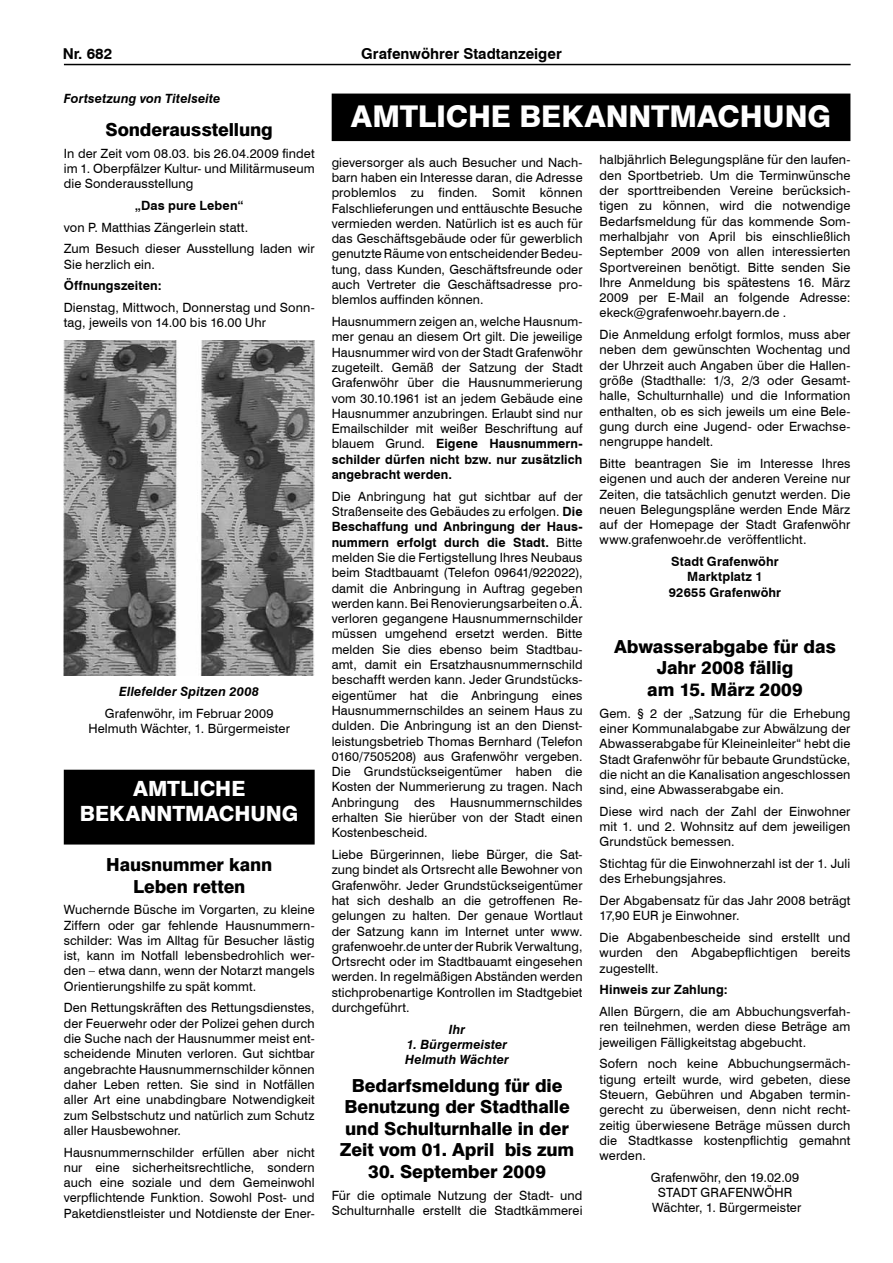
<style>
.page{position:relative;width:893px;height:1263px;background:#fff}
.page>*{position:absolute;margin:0;border:0;box-sizing:border-box;transform-origin:0 0}
.t1{font:800 30px "Swiss 721 BT";letter-spacing:-.005em;color:#fff}
.t2{font:800 21px/25.2px "Swiss 721 BT";color:#fff;text-align:center}
.t3{font:800 18px/21.6px "Swiss 721 BT";letter-spacing:-.005em;color:#000;text-align:center}
.t4{font:700 15px "Swiss 721 BT";color:#000}
.t5{font:12.75px/15.3px "Swiss 721 BT";letter-spacing:.01em;color:#000;text-align:justify}
.t6{font:700 12.75px/15.3px "Swiss 721 BT";letter-spacing:.01em;color:#000;text-align:center}
.t7{font:italic 700 12.75px/15.3px "Swiss 721 BT";letter-spacing:.01em;color:#000}
.s1{font-weight:700}
</style>
<div class="page">
<hr style="left:64px;top:64px;width:787px;height:1px;background:#000">
<div style="left:332px;top:94px;width:518px;height:46px;background:#000"></div>
<div style="left:332px;top:94px;width:518px;height:47px;border:2px solid #000"></div>
<img style="left:64px;top:340px;width:251px;height:336px">
<div style="left:65px;top:770px;width:249px;height:74px;background:#000"></div>
<p class="t4" style="left:63px;top:45px;width:51px">Nr. 682</p>
<p class="t4" style="left:361px;top:45px;width:202px">Grafenwöhrer Stadtanzeiger</p>
<p class="t7" style="left:64px;top:91px;width:158px">Fortsetzung von Titelseite</p>
<h3 class="t3" style="left:105px;top:119px;width:169px">Sonderausstellung</h3>
<p class="t5" style="left:64px;top:146px;width:252px">In der Zeit vom 08.03. bis 26.04.2009 findet im 1. Oberpfälzer Kultur- und Militärmuseum die Sonderausstellung</p>
<p class="t6" style="left:135px;top:198px;width:110px">„Das pure Leben“</p>
<p class="t5" style="left:64px;top:216px;width:252px;line-height:21.8px">von P. Matthias Zängerlein statt.<br>Zum Besuch dieser Ausstellung laden wir</p>
<p class="t5" style="left:64px;top:256px;width:93px">Sie herzlich ein.</p>
<p class="t6" style="left:64px;top:278px;width:99px">Öffnungszeiten:</p>
<p class="t5" style="left:64px;top:300px;width:252px">Dienstag, Mittwoch, Donnerstag und Sonn&shy;tag, jeweils von 14.00 bis 16.00 Uhr</p>
<p class="t7" style="left:119px;top:684px;width:141px">Ellefelder Spitzen 2008</p>
<p class="t5" style="left:88px;top:705px;width:203px;text-align:center">Grafenwöhr, im Februar 2009<br>Helmuth Wächter, 1. Bürgermeister</p>
<h2 class="t2" style="left:80px;top:776px;width:220px">AMTLICHE<br>BEKANNTMACHUNG</h2>
<h3 class="t3" style="left:106px;top:854px;width:167px">Hausnummer kann<br>Leben retten</h3>
<p class="t5" style="left:64px;top:902px;width:252px">Wuchernde Büsche im Vorgarten, zu kleine Ziffern oder gar fehlende Hausnummern&shy;schilder: Was im Alltag für Besucher lästig ist, kann im Notfall lebensbedrohlich wer&shy;den – etwa dann, wenn der Notarzt mangels Orientierungshilfe zu spät kommt.</p>
<p class="t5" style="left:64px;top:1000px;width:252px">Den Rettungskräften des Rettungsdienstes, der Feuerwehr oder der Polizei gehen durch die Suche nach der Hausnummer meist ent&shy;scheidende Minuten verloren. Gut sichtbar angebrachte Hausnummernschilder können daher Leben retten. Sie sind in Notfällen aller Art eine unabdingbare Notwendigkeit zum Selbstschutz und natürlich zum Schutz aller Hausbewohner.</p>
<p class="t5" style="left:64px;top:1144px;width:252px">Hausnummernschilder erfüllen aber nicht nur eine sicherheitsrechtliche, sondern auch eine soziale und dem Gemeinwohl verpflichtende Funktion. Sowohl Post- und Paketdienstleister und Notdienste der Ener-</p>
<h1 class="t1" style="left:351px;top:98px;width:482px">AMTLICHE BEKANNTMACHUNG</h1>
<p class="t5" style="left:332px;top:154px;width:252px">gieversorger als auch Besucher und Nach&shy;barn haben ein Interesse daran, die Adresse problemlos zu finden. Somit können Falschlieferungen und enttäuschte Besuche vermieden werden. Natürlich ist es auch für das Geschäftsgebäude oder für gewerblich genutzte Räume von entscheidender Bedeu&shy;tung, dass Kunden, Geschäftsfreunde oder auch Vertreter die Geschäftsadresse pro&shy;blemlos auffinden können.</p>
<p class="t5" style="left:332px;top:314px;width:252px">Hausnummern zeigen an, welche Hausnum&shy;mer genau an diesem Ort gilt. Die jeweilige Hausnummer wird von der Stadt Grafenwöhr zugeteilt. Gemäß der Satzung der Stadt Grafenwöhr über die Hausnummerierung vom 30.10.1961 ist an jedem Gebäude eine Hausnummer anzubringen. Erlaubt sind nur Emailschilder mit weißer Beschriftung auf blauem Grund. <span class="s1">Eigene Hausnummern&shy;schilder dürfen nicht bzw. nur zusätzlich angebracht werden.</span></p>
<p class="t5" style="left:332px;top:488px;width:252px">Die Anbringung hat gut sichtbar auf der Straßenseite des Gebäudes zu erfolgen. <span class="s1">Die Beschaffung und Anbringung der Haus&shy;nummern erfolgt durch die Stadt.</span> Bitte melden Sie die Fertigstellung Ihres Neubaus beim Stadtbauamt (Telefon 09641/922022), damit die Anbringung in Auftrag gegeben werden kann. Bei Renovierungsarbeiten o.Ä. verloren gegangene Hausnummernschilder müssen umgehend ersetzt werden. Bitte melden Sie dies ebenso beim Stadtbau&shy;amt, damit ein Ersatzhausnummernschild beschafft werden kann. Jeder Grundstücks&shy;eigentümer hat die Anbringung eines Hausnummernschildes an seinem Haus zu dulden. Die Anbringung ist an den Dienst&shy;leistungsbetrieb Thomas Bernhard (Telefon 0160/7505208) aus Grafenwöhr vergeben.<br>Die Grundstückseigentümer haben die Kosten der Nummerierung zu tragen. Nach Anbringung des Hausnummernschildes erhalten Sie hierüber von der Stadt einen Kostenbescheid.</p>
<p class="t5" style="left:332px;top:847px;width:252px">Liebe Bürgerinnen, liebe Bürger, die Sat&shy;zung bindet als Ortsrecht alle Bewohner von Grafenwöhr. Jeder Grundstückseigentümer hat sich deshalb an die getroffenen Re&shy;gelungen zu halten. Der genaue Wortlaut der Satzung kann im Internet unter www. grafenwoehr.de unter der Rubrik Verwaltung, Ortsrecht oder im Stadtbauamt eingesehen werden. In regelmäßigen Abständen werden stichprobenartige Kontrollen im Stadtgebiet durchgeführt.</p>
<p class="t7" style="left:449px;top:1021px;width:18px">Ihr</p>
<p class="t7" style="left:405px;top:1037px;width:105px">1. Bürgermeister<br>Helmuth Wächter</p>
<h3 class="t3" style="left:340px;top:1074px;width:236px">Bedarfsmeldung für die<br>Benutzung der Stadthalle und Schulturnhalle in der<br>Zeit vom 01. April bis zum</h3>
<h3 class="t3" style="left:368px;top:1160px;width:179px">30. September 2009</h3>
<p class="t5" style="left:332px;top:1187px;width:252px">Für die optimale Nutzung der Stadt- und<br>Schulturnhalle erstellt die Stadtkämmerei</p>
<p class="t5" style="left:600px;top:152px;width:252px">halbjährlich Belegungspläne für den laufen&shy;den Sportbetrieb. Um die Terminwünsche der sporttreibenden Vereine berücksich&shy;tigen zu können, wird die notwendige Bedarfsmeldung für das kommende Som&shy;merhalbjahr von April bis einschließlich September 2009 von allen interessierten Sportvereinen benötigt. Bitte senden Sie Ihre Anmeldung bis spätestens 16. März 2009 per E-Mail an folgende Adresse: ekeck@grafenwoehr.bayern.de .</p>
<p class="t5" style="left:600px;top:327px;width:252px">Die Anmeldung erfolgt formlos, muss aber neben dem gewünschten Wochentag und der Uhrzeit auch Angaben über die Hallen&shy;größe (Stadthalle: 1/3, 2/3 oder Gesamt&shy;halle, Schulturnhalle) und die Information enthalten, ob es sich jeweils um eine Bele&shy;gung durch eine Jugend- oder Erwachse&shy;nengruppe handelt.</p>
<p class="t5" style="left:600px;top:456px;width:252px">Bitte beantragen Sie im Interesse Ihres eigenen und auch der anderen Vereine nur Zeiten, die tatsächlich genutzt werden. Die neuen Belegungspläne werden Ende März auf der Homepage der Stadt Grafenwöhr www.grafenwoehr.de veröffentlicht.</p>
<p class="t6" style="left:669px;top:554px;width:114px">Stadt Grafenwöhr<br>Marktplatz 1<br>92655 Grafenwöhr</p>
<h3 class="t3" style="left:614px;top:635px;width:223px">Abwasserabgabe für das<br>Jahr 2008 fällig<br>am 15. März 2009</h3>
<p class="t5" style="left:600px;top:705px;width:252px">Gem. § 2 der „Satzung für die Erhebung einer Kommunalabgabe zur Abwälzung der Abwasserabgabe für Kleineinleiter“ hebt die Stadt Grafenwöhr für bebaute Grundstücke, die nicht an die Kanalisation angeschlossen sind, eine Abwasserabgabe ein.</p>
<p class="t5" style="left:600px;top:803px;width:252px">Diese wird nach der Zahl der Einwohner mit 1. und 2. Wohnsitz auf dem jeweiligen Grundstück bemessen.</p>
<p class="t5" style="left:600px;top:856px;width:252px">Stichtag für die Einwohnerzahl ist der 1. Juli des Erhebungsjahres.</p>
<p class="t5" style="left:600px;top:893px;width:252px">Der Abgabensatz für das Jahr 2008 beträgt<br>17,90 EUR je Einwohner.</p>
<p class="t5" style="left:600px;top:930px;width:252px">Die Abgabenbescheide sind erstellt und wurden den Abgabepflichtigen bereits zugestellt.</p>
<p class="t6" style="left:600px;top:982px;width:130px">Hinweis zur Zahlung:</p>
<p class="t5" style="left:600px;top:1004px;width:252px">Allen Bürgern, die am Abbuchungsverfah&shy;ren teilnehmen, werden diese Beträge am jeweiligen Fälligkeitstag abgebucht.</p>
<p class="t5" style="left:600px;top:1056px;width:252px">Sofern noch keine Abbuchungsermäch&shy;tigung erteilt wurde, wird gebeten, diese Steuern, Gebühren und Abgaben termin&shy;gerecht zu überweisen, denn nicht recht&shy;zeitig überwiesene Beträge müssen durch die Stadtkasse kostenpflichtig gemahnt werden.</p>
<p class="t5" style="left:651px;top:1169px;width:152px;text-align:center">Grafenwöhr, den 19.02.09<br>STADT GRAFENWÖHR<br>Wächter, 1. Bürgermeister</p>
</div>
